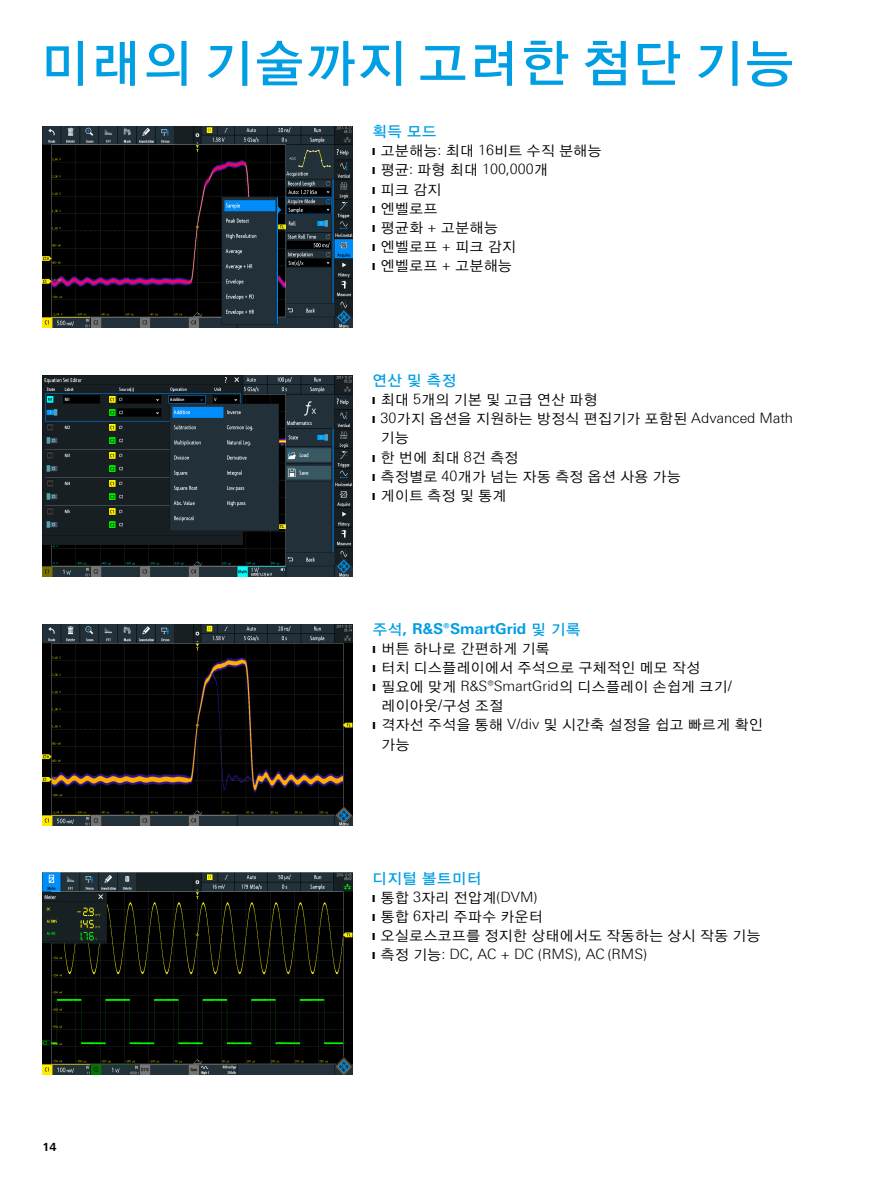
<style>
.page{position:relative;width:893px;height:1191px;background:#fff}
.page>*{position:absolute;margin:0;border:0;box-sizing:border-box;transform-origin:0 0}
.Seiten_Headline_34Pt{font:51px "YDIYGO130 KS Cpc EUC H";color:#009ee3}
.Absatzfett_cyan{font:700 15px "Linotype Univers 630";color:#009ee3}
.Absatzfett_cyan-2{font:15px "YDIYGO130 KS Cpc EUC H";color:#009ee3}
.t1{font:14.25px/19.2px "YDIYGO120 KS Cpc EUC H";color:#000}
.t2{font:300 14.25px "Linotype Univers 330";color:#000}
.t3{font:700 11.25px "Linotype Univers 630";color:#000}
.s1{font-family:"Linotype Univers 330";font-weight:300}
.s2{font-family:"YDIYGO120 KS Cpc EUC H";font-weight:400}
.s3{font-family:"YDIYGO130 KS Cpc EUC H";font-weight:400}
</style>
<div class="page">
<img style="left:43px;top:375px;width:310px;height:201px">
<img style="left:43px;top:126px;width:310px;height:201px">
<img style="left:43px;top:625px;width:310px;height:200px">
<img style="left:43px;top:873px;width:310px;height:201px">
<p class="Seiten_Headline_34Pt" style="left:40px;top:38px;width:757px">미래의 기술까지 고려한 첨단 기능</p>
<p class="Absatzfett_cyan-2" style="left:372px;top:124px;width:66px">획득 모드</p>
<p class="t1" style="left:372px;top:141px;width:231px"><span class="s1">❙</span> 고분해능<span class="s1">:</span> 최대 <span class="s1">16</span>비트 수직 분해능</p>
<p class="t2" style="left:372px;top:161px;width:178px">❙ <span class="s2">평균</span>: <span class="s2">파형 최대</span> 100,000<span class="s2">개</span></p>
<p class="t1" style="left:372px;top:180px;width:71px"><span class="s1">❙</span> 피크 감지</p>
<p class="t1" style="left:372px;top:199px;width:67px"><span class="s1">❙</span> 엔벨로프</p>
<p class="t1" style="left:372px;top:218px;width:127px"><span class="s1">❙</span> 평균화 <span class="s1">+</span> 고분해능</p>
<p class="t1" style="left:372px;top:237px;width:146px"><span class="s1">❙</span> 엔벨로프 <span class="s1">+</span> 피크 감지</p>
<p class="t1" style="left:372px;top:256px;width:142px"><span class="s1">❙</span> 엔벨로프 <span class="s1">+</span> 고분해능</p>
<p class="Absatzfett_cyan-2" style="left:372px;top:373px;width:86px">연산 및 측정</p>
<p class="t1" style="left:372px;top:390px;width:227px"><span class="s1">❙</span> 최대 <span class="s1">5</span>개의 기본 및 고급 연산 파형</p>
<p class="t1" style="left:381px;top:409px;width:414px;text-indent:-9px"><span class="s1">❙ 30</span>가지 옵션을 지원하는 방정식 편집기가 포함된 <span class="s1">Advanced Math </span>기능</p>
<p class="t1" style="left:372px;top:448px;width:148px"><span class="s1">❙</span> 한 번에 최대 <span class="s1">8</span>건 측정</p>
<p class="t1" style="left:372px;top:467px;width:310px"><span class="s1">❙</span> 측정별로 <span class="s1">40</span>개가 넘는 자동 측정 옵션 사용 가능</p>
<p class="t1" style="left:372px;top:486px;width:136px"><span class="s1">❙</span> 게이트 측정 및 통계</p>
<p class="Absatzfett_cyan" style="left:373px;top:619px;width:210px"><span class="s3">주석</span>, R&amp;S®SmartGrid <span class="s3">및 기록</span></p>
<p class="t1" style="left:373px;top:639px;width:179px"><span class="s1">❙</span> 버튼 하나로 간편하게 기록</p>
<p class="t1" style="left:373px;top:658px;width:329px"><span class="s1">❙</span> 터치 디스플레이에서 주석으로 구체적인 메모 작성</p>
<p class="t1" style="left:381px;top:677px;width:352px;text-indent:-9px"><span class="s1">❙</span> 필요에 맞게 <span class="s1">R&amp;S®SmartGrid</span>의 디스플레이 손쉽게 크기<span class="s1">/ </span>레이아웃<span class="s1">/</span>구성 조절</p>
<p class="t1" style="left:381px;top:715px;width:383px;text-indent:-9px"><span class="s1">❙</span> 격자선 주석을 통해 <span class="s1">V/div</span> 및 시간축 설정을 쉽고 빠르게 확인 가능</p>
<p class="t3" style="left:43px;top:1139px;width:16px">14</p>
<p class="Absatzfett_cyan-2" style="left:372px;top:870px;width:111px">디지털 볼트미터</p>
<p class="t2" style="left:372px;top:888px;width:167px">❙ <span class="s2">통합</span> 3<span class="s2">자리 전압계</span>(DVM)</p>
<p class="t1" style="left:372px;top:907px;width:172px"><span class="s1">❙</span> 통합 <span class="s1">6</span>자리 주파수 카운터</p>
<p class="t1" style="left:372px;top:926px;width:390px"><span class="s1">❙</span> 오실로스코프를 정지한 상태에서도 작동하는 상시 작동 기능</p>
<p class="t2" style="left:372px;top:945px;width:277px">❙ <span class="s2">측정 기능</span>: DC, AC + DC (RMS), AC (RMS)</p>
</div>
